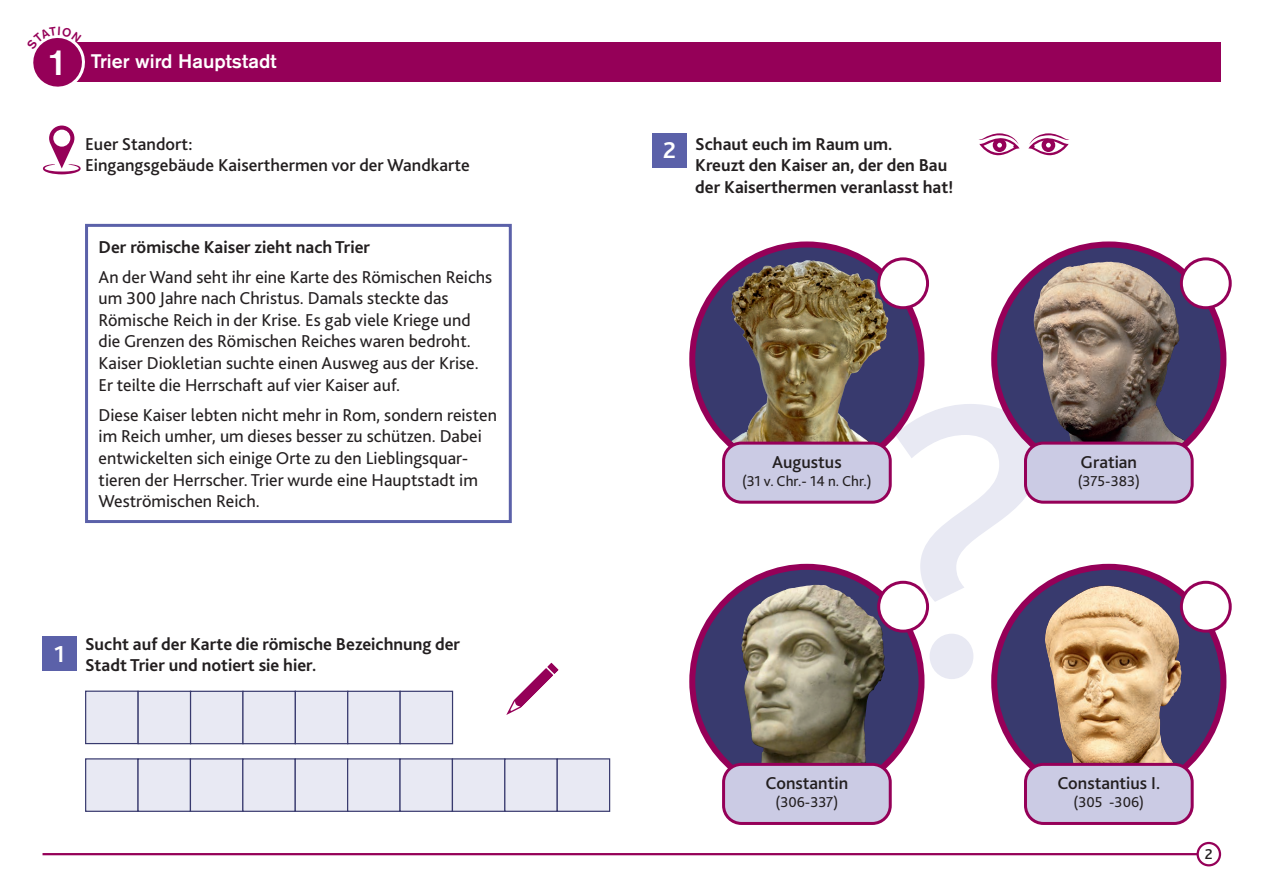
<style>
.page{position:relative;width:1263px;height:893px;background:#fff}
.page>*{position:absolute;margin:0;border:0;box-sizing:border-box;transform-origin:0 0}
.t1{font:408.75px "Bliss 2";color:#e8e9f3}
.Station_weiss{font:500 36.3px "Akzidenz Grotesk Std";color:#fff}
.Zahl_Fragen{font:700 24px "Bliss 2";color:#fff}
.Station_weiss-2{font:500 19.5px "Akzidenz Grotesk Std";color:#fff}
.t2{font:18px/21.6px "Bliss 2";color:#231f20}
.t3{font:700 18px/21.6px "Bliss 2";color:#231f20}
.Name{font:500 18px/21.6px "Bliss 2";color:#231f20}
.Zeitalter{font:15px "Bliss 2";color:#231f20}
.t4{font:500 15px "Bliss 2";color:#231f20}
</style>
<div class="page">
<hr style="left:43px;top:853px;width:1177px;height:2px;background:#950058">
<div style="left:1198px;top:843px;width:22px;height:22px;background:#fff;border-radius:50%"></div>
<div style="left:1196px;top:842px;width:25px;height:24px;border:2px solid #950058;border-radius:50%"></div>
<div style="left:43px;top:43px;width:1177px;height:39px;background:#950058"></div>
<div style="left:43px;top:637px;width:34px;height:34px;background:#5b61a9"></div>
<div style="left:653px;top:133px;width:34px;height:34px;background:#5b61a9"></div>
<svg style="left:43px;top:126px;width:38px;height:48px"></svg>
<svg style="left:1028px;top:133px;width:41px;height:23px"></svg>
<svg style="left:978px;top:133px;width:41px;height:23px"></svg>
<div style="left:85px;top:224px;width:427px;height:299px;border:3px solid #5b61a9"></div>
<svg style="left:506px;top:663px;width:53px;height:52px"></svg>
<div style="left:85px;top:691px;width:54px;height:53px;background:#e8e9f3;border:1px solid #383a6e"></div>
<div style="left:85px;top:758px;width:54px;height:54px;background:#e8e9f3;border:1px solid #383a6e"></div>
<div style="left:137px;top:758px;width:54px;height:54px;background:#e8e9f3;border:1px solid #383a6e"></div>
<div style="left:190px;top:758px;width:53px;height:54px;background:#e8e9f3;border:1px solid #383a6e"></div>
<div style="left:242px;top:758px;width:54px;height:54px;background:#e8e9f3;border:1px solid #383a6e"></div>
<div style="left:295px;top:758px;width:53px;height:54px;background:#e8e9f3;border:1px solid #383a6e"></div>
<div style="left:347px;top:758px;width:54px;height:54px;background:#e8e9f3;border:1px solid #383a6e"></div>
<div style="left:399px;top:758px;width:54px;height:54px;background:#e8e9f3;border:1px solid #383a6e"></div>
<div style="left:452px;top:758px;width:53px;height:54px;background:#e8e9f3;border:1px solid #383a6e"></div>
<div style="left:504px;top:758px;width:54px;height:54px;background:#e8e9f3;border:1px solid #383a6e"></div>
<div style="left:557px;top:758px;width:53px;height:54px;background:#e8e9f3;border:1px solid #383a6e"></div>
<div style="left:138px;top:691px;width:53px;height:53px;background:#e8e9f3;border:1px solid #383a6e"></div>
<div style="left:190px;top:691px;width:54px;height:53px;background:#e8e9f3;border:1px solid #383a6e"></div>
<div style="left:242px;top:691px;width:54px;height:53px;background:#e8e9f3;border:1px solid #383a6e"></div>
<div style="left:295px;top:691px;width:53px;height:53px;background:#e8e9f3;border:1px solid #383a6e"></div>
<div style="left:347px;top:691px;width:54px;height:53px;background:#e8e9f3;border:1px solid #383a6e"></div>
<div style="left:399px;top:691px;width:54px;height:53px;background:#e8e9f3;border:1px solid #383a6e"></div>
<svg style="left:692px;top:244px;width:229px;height:230px;fill:#383a6e"></svg>
<img style="left:731px;top:260px;width:139px;height:184px">
<div style="left:689px;top:241px;width:235px;height:236px;border:6px solid #950058;border-radius:50%"></div>
<div style="left:692px;top:567px;width:229px;height:229px;background:#383a6e;border-radius:50%"></div>
<img style="left:741px;top:585px;width:144px;height:184px">
<div style="left:689px;top:564px;width:235px;height:235px;border:6px solid #950058;border-radius:50%"></div>
<div style="left:994px;top:244px;width:229px;height:230px;background:#383a6e;border-radius:50%"></div>
<img style="left:1034px;top:262px;width:151px;height:182px">
<div style="left:991px;top:241px;width:235px;height:236px;border:6px solid #950058;border-radius:50%"></div>
<div style="left:994px;top:567px;width:229px;height:229px;background:#383a6e;border-radius:50%"></div>
<img style="left:1045px;top:585px;width:130px;height:178px">
<div style="left:991px;top:564px;width:235px;height:235px;border:6px solid #950058;border-radius:50%"></div>
<div style="left:723px;top:443px;width:167px;height:59px;background:#cbcbe4;border-radius:18px"></div>
<div style="left:722px;top:442px;width:170px;height:62px;border:3px solid #950058;border-radius:18px"></div>
<div style="left:723px;top:764px;width:167px;height:59px;background:#cbcbe4;border-radius:18px"></div>
<div style="left:722px;top:763px;width:170px;height:62px;border:3px solid #950058;border-radius:18px"></div>
<div style="left:1025px;top:443px;width:167px;height:59px;background:#cbcbe4;border-radius:18px"></div>
<div style="left:1024px;top:442px;width:170px;height:62px;border:3px solid #950058;border-radius:18px"></div>
<div style="left:1025px;top:764px;width:167px;height:59px;background:#cbcbe4;border-radius:18px"></div>
<div style="left:1024px;top:763px;width:170px;height:62px;border:3px solid #950058;border-radius:18px"></div>
<div style="left:879px;top:259px;width:48px;height:49px;background:#fff;border-radius:50%"></div>
<div style="left:877px;top:257px;width:52px;height:52px;border:3px solid #950058;border-radius:50%"></div>
<div style="left:879px;top:582px;width:48px;height:49px;background:#fff;border-radius:50%"></div>
<div style="left:877px;top:581px;width:52px;height:52px;border:3px solid #950058;border-radius:50%"></div>
<div style="left:1181px;top:259px;width:49px;height:49px;background:#fff;border-radius:50%"></div>
<div style="left:1180px;top:257px;width:52px;height:52px;border:3px solid #950058;border-radius:50%"></div>
<div style="left:1181px;top:582px;width:49px;height:49px;background:#fff;border-radius:50%"></div>
<div style="left:1180px;top:581px;width:52px;height:52px;border:3px solid #950058;border-radius:50%"></div>
<svg style="left:33px;top:37px;width:54px;height:50px"></svg>
<p class="Station_weiss" style="left:48px;top:40px;width:22px">1</p>
<p class="Station_weiss-2" style="left:91px;top:49px;width:187px">Trier wird Hauptstadt</p>
<p class="Name" style="left:85px;top:132px;width:386px">Euer Standort:<br>Eingangsgebäude Kaiserthermen vor der Wandkarte</p>
<p class="t3" style="left:99px;top:235px;width:273px">Der römische Kaiser zieht nach Trier</p>
<p class="t2" style="left:99px;top:265px;width:395px">An der Wand seht ihr eine Karte des Römischen Reichs um 300 Jahre nach Christus. Damals steckte das Römische Reich in der Krise. Es gab viele Kriege und die Grenzen des Römischen Reiches waren bedroht.<br>Kaiser Diokletian suchte einen Ausweg aus der Krise.<br>Er teilte die Herrschaft auf vier Kaiser auf.</p>
<p class="t2" style="left:99px;top:403px;width:400px">Diese Kaiser lebten nicht mehr in Rom, sondern reisten im Reich umher, um dieses besser zu schützen. Dabei entwickelten sich einige Orte zu den Lieblingsquar&shy;tieren der Herrscher. Trier wurde eine Hauptstadt im Weströmischen Reich.</p>
<p class="Zahl_Fragen" style="left:54px;top:639px;width:12px">1</p>
<p class="t3" style="left:85px;top:633px;width:377px">Sucht auf der Karte die römische Bezeichnung der<br>Stadt Trier und notiert sie hier.</p>
<p class="Zahl_Fragen" style="left:663px;top:135px;width:14px">2</p>
<p class="t3" style="left:695px;top:132px;width:259px">Schaut euch im Raum um.<br>Kreuzt den Kaiser an, der den Bau der Kaiserthermen veranlasst hat!</p>
<p class="Name" style="left:772px;top:451px;width:71px">Augustus</p>
<p class="Zeitalter" style="left:742px;top:472px;width:131px">(31 v. Chr.- 14 n. Chr.)</p>
<p class="t1" style="left:873px;top:286px;width:191px">?</p>
<p class="Name" style="left:1080px;top:451px;width:58px">Gratian</p>
<p class="Zeitalter" style="left:1078px;top:472px;width:64px">(375-383)</p>
<p class="Name" style="left:766px;top:772px;width:84px">Constantin</p>
<p class="Zeitalter" style="left:775px;top:793px;width:64px">(306-337)</p>
<p class="Name" style="left:1057px;top:772px;width:104px">Constantius I.</p>
<p class="Zeitalter" style="left:1073px;top:793px;width:72px">(305 -306)</p>
<p class="t4" style="left:1205px;top:845px;width:9px">2</p>
</div>
